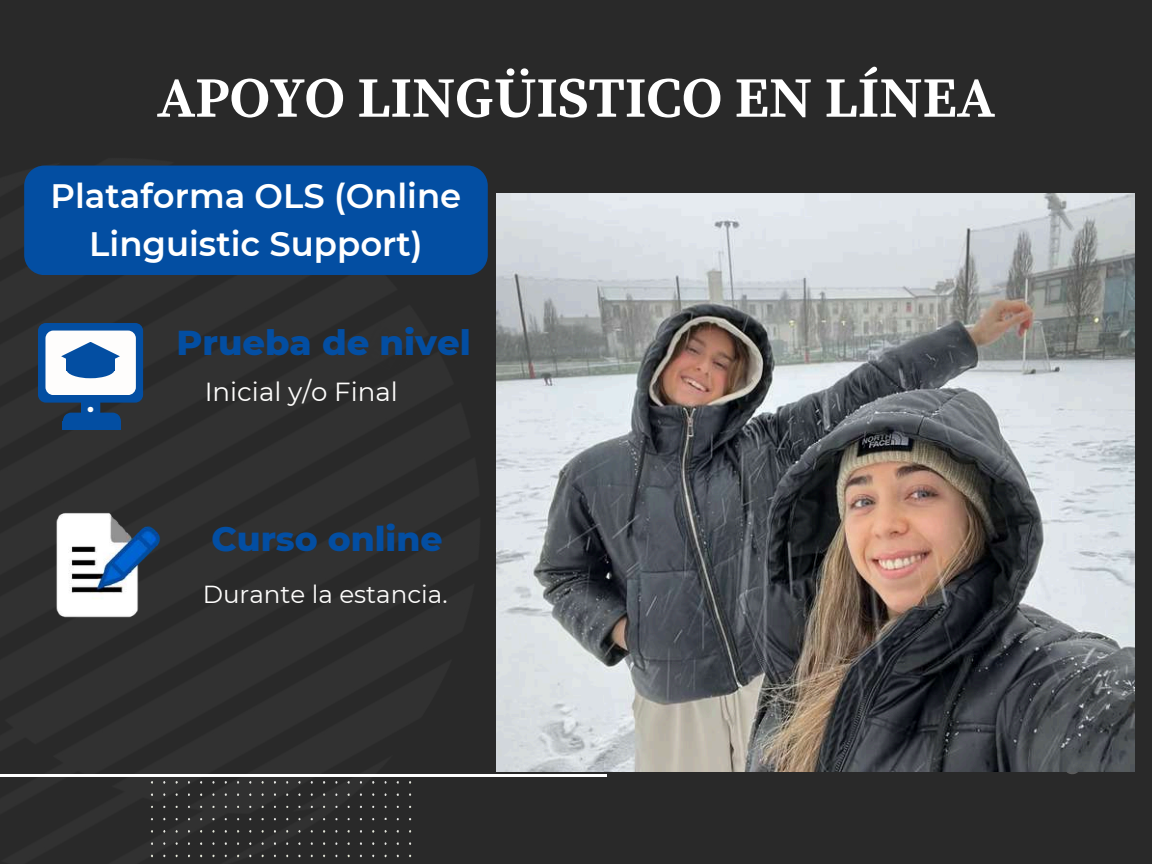
<style>
.page{position:relative;width:1152px;height:864px;background:#292929}
.page>*{position:absolute;margin:0;border:0;box-sizing:border-box;transform-origin:0 0}
.t1{font:700 57px "Source Serif Pro";color:#fff}
.t2{font:800 35.25px "Montserrat";color:#034ea2}
.t3{font:800 34.5px "Montserrat";color:#034ea2}
.t4{font:600 33.9px/47.2px "Montserrat";color:#fff;text-align:center}
.t5{font:26.1px "Montserrat";color:#fefdfc}
.t6{font:24.6px "Montserrat";color:#fefdfc}
.t7{font:800 24.6px "Montserrat";color:#fefdfc}
</style>
<div class="page">
<hr style="left:0;top:774px;width:607px;height:2px;background:#fff">
<img style="left:1067px;top:772px;width:11px;height:2px">
<img style="left:143px;top:776px;width:275px;height:82px">
<div style="left:38px;top:323px;width:105px;height:80px;background:#034ea2;border-radius:8px"></div>
<svg style="left:63px;top:402px;width:58px;height:27px"></svg>
<div style="left:45px;top:331px;width:91px;height:64px;background:#fefdfc;border-radius:8px"></div>
<div style="left:66px;top:361px;width:49px;height:17px;background:#034ea2;border-radius:50%"></div>
<svg style="left:61px;top:342px;width:59px;height:26px"></svg>
<div style="left:24px;top:166px;width:464px;height:109px;background:#034ea2;border-radius:20px"></div>
<img style="left:56px;top:512px;width:105px;height:106px">
<img style="left:497px;top:194px;width:638px;height:578px">
<h1 class="t1" style="left:157px;top:64px;width:840px">APOYO LINGÜISTICO EN LÍNEA</h1>
<p class="t4" style="left:51px;top:173px;width:412px">Plataforma OLS (Online<br>Linguistic Support)</p>
<p class="t7" style="left:87px;top:388px;width:8px">.</p>
<p class="t2" style="left:176px;top:321px;width:296px">Prueba de nivel</p>
<p class="t5" style="left:205px;top:375px;width:195px">Inicial y/o Final</p>
<p class="t3" style="left:211px;top:518px;width:233px">Curso online</p>
<p class="t6" style="left:203px;top:579px;width:246px">Durante la estancia.</p>
</div>
